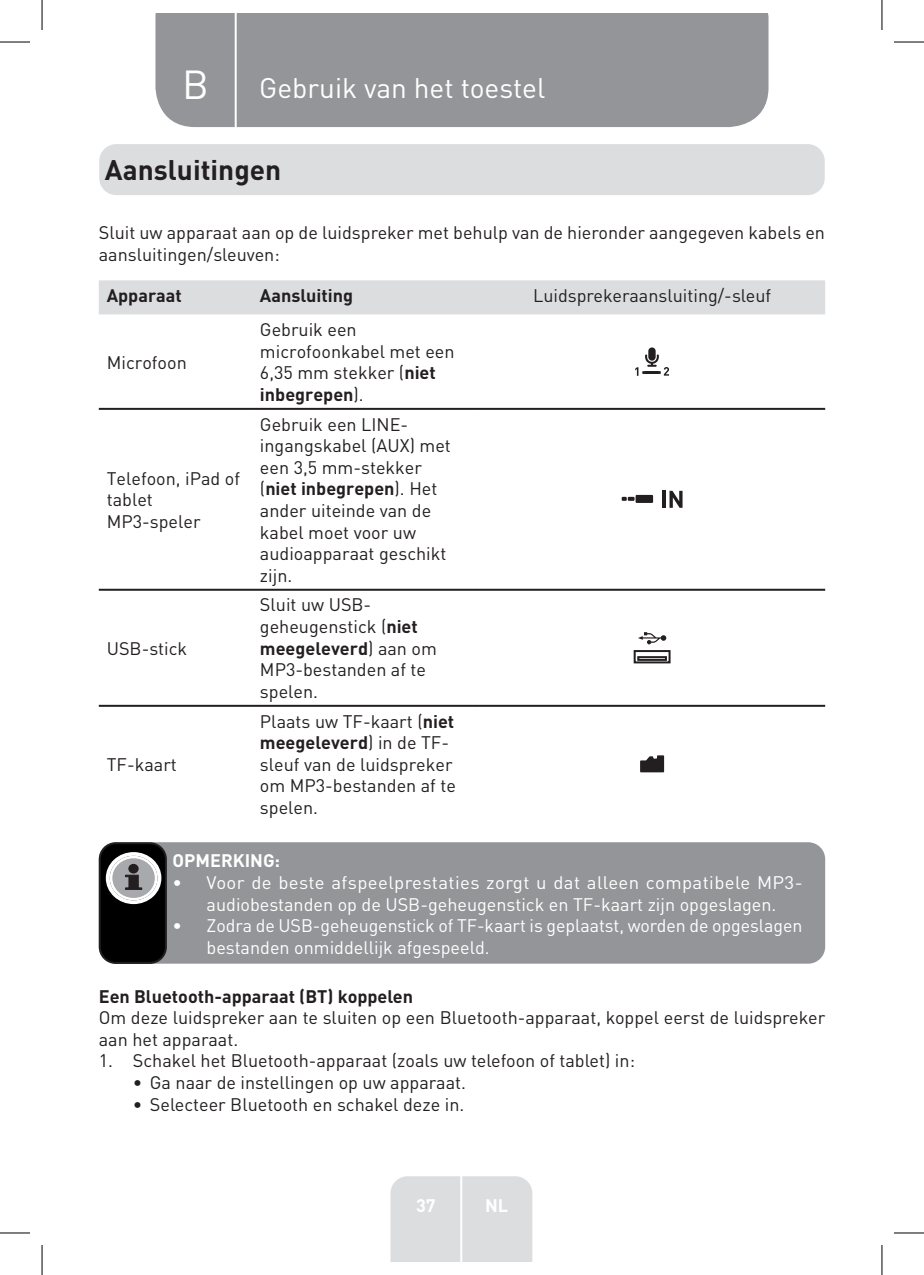
<style>
.page{position:relative;width:924px;height:1275px;background:#fff}
.page>*{position:absolute;margin:0;border:0;box-sizing:border-box;transform-origin:0 0}
.t1{font:40px "DIN Pro";color:#fff}
.TitreGauche__gabarit{font:28px "DIN Pro";color:#fff}
.Headline-01{font:700 28px "DIN Pro";color:#231f20}
.Left__Table{font:18px/21.6px "DIN Pro";color:#231f20}
.t2{font:18px/21.6px "DIN Pro";color:#fff;text-align:center}
.Body{font:18px/21.6px "DIN Pro";color:#231f20}
.Headline-02_SB{font:700 18px "DIN Pro";color:#231f20}
.Centre__Table{font:18px "DIN Pro";color:#231f20}
.White_Text{font:700 18px "DIN Pro";color:#fff}
.Headline__Table{font:700 18px "DIN Pro";color:#231f20}
.Left__Table-2{font:700 18px "DIN Pro";color:#231f20}
.s1{font-weight:700}
</style>
<div class="page">
<div style="left:155px;top:14px;width:613px;height:113px;background:#939598"></div>
<div style="left:390px;top:1176px;width:142px;height:85px;background:#dcdddf"></div>
<hr style="left:460px;top:1153px;width:2px;height:108px;background:#fff">
<hr style="left:234px;top:14px;width:2px;height:116px;background:#fff">
<div style="left:99px;top:144px;width:725px;height:51px;background:#dcdddf;border-radius:17px"></div>
<div style="left:99px;top:280px;width:725px;height:34px;background:#dcdddf"></div>
<hr style="left:99px;top:408px;width:153px;height:2px;background:#231f20">
<hr style="left:252px;top:408px;width:227px;height:2px;background:#231f20">
<hr style="left:479px;top:408px;width:345px;height:2px;background:#231f20">
<hr style="left:99px;top:589px;width:153px;height:2px;background:#231f20">
<hr style="left:252px;top:589px;width:227px;height:2px;background:#231f20">
<hr style="left:479px;top:589px;width:345px;height:2px;background:#231f20">
<hr style="left:99px;top:705px;width:153px;height:2px;background:#231f20">
<hr style="left:252px;top:705px;width:227px;height:2px;background:#231f20">
<hr style="left:479px;top:705px;width:345px;height:2px;background:#231f20">
<svg style="left:635px;top:347px;width:33px;height:29px"></svg>
<hr style="left:662px;top:491px;width:3px;height:17px;background:#231f20">
<svg style="left:669px;top:491px;width:13px;height:17px"></svg>
<div style="left:635px;top:495px;width:17px;height:8px;background:#231f20"></div>
<svg style="left:621px;top:497px;width:13px;height:4px"></svg>
<svg style="left:638px;top:632px;width:28px;height:12px"></svg>
<div style="left:633px;top:650px;width:37px;height:13px;border:2px solid #231f20"></div>
<div style="left:637px;top:656px;width:29px;height:5px;border:2px solid #231f20"></div>
<svg style="left:640px;top:755px;width:23px;height:17px"></svg>
<div style="left:99px;top:842px;width:725px;height:121px;background:#939598;border-radius:17px"></div>
<div style="left:100px;top:843px;width:66px;height:120px;background:#000;border-radius:16px"></div>
<div style="left:99px;top:842px;width:68px;height:122px;border:2px solid #231f20;border-radius:16px"></div>
<svg style="left:106px;top:852px;width:55px;height:52px"></svg>
<div style="left:128px;top:864px;width:11px;height:9px;background:#231f20;border-radius:50%"></div>
<hr style="left:0;top:42px;width:30px;height:1px;background:#000">
<hr style="left:893px;top:42px;width:30px;height:1px;background:#000">
<hr style="left:0;top:1232px;width:30px;height:1px;background:#000">
<hr style="left:893px;top:1232px;width:30px;height:1px;background:#000">
<hr style="left:42px;top:0;width:1px;height:30px;background:#000">
<hr style="left:42px;top:1245px;width:1px;height:30px;background:#000">
<hr style="left:881px;top:0;width:1px;height:30px;background:#000">
<hr style="left:881px;top:1245px;width:1px;height:30px;background:#000">
<p class="t1" style="left:182px;top:57px;width:28px">B</p>
<p class="TitreGauche__gabarit" style="left:259px;top:69px;width:287px">Gebruik van het toestel</p>
<p class="Headline-01" style="left:105px;top:151px;width:178px">Aansluitingen</p>
<p class="Body" style="left:99px;top:221px;width:727px">Sluit uw apparaat aan op de luidspreker met behulp van de hieronder aangegeven kabels en aansluitingen/sleuven:</p>
<p class="Left__Table-2" style="left:107px;top:283px;width:77px">Apparaat</p>
<p class="Headline__Table" style="left:260px;top:283px;width:95px">Aansluiting</p>
<p class="Centre__Table" style="left:533px;top:283px;width:239px">Luidsprekeraansluiting/-sleuf</p>
<p class="Left__Table" style="left:107px;top:350px;width:82px">Microfoon</p>
<p class="Left__Table" style="left:107px;top:466px;width:135px">Telefoon, iPad of tablet</p>
<p class="Left__Table" style="left:107px;top:510px;width:95px">MP3-speler</p>
<p class="Left__Table" style="left:107px;top:636px;width:82px">USB-stick</p>
<p class="Left__Table" style="left:260px;top:318px;width:196px">Gebruik een microfoonkabel met een<br>6,35 mm stekker (<span class="s1">niet inbegrepen</span>).</p>
<p class="Left__Table" style="left:260px;top:412px;width:192px">Gebruik een LINE&shy;ingangskabel (AUX) met een 3,5 mm-stekker (<span class="s1">niet inbegrepen</span>). Het ander uiteinde van de kabel moet voor uw audioapparaat geschikt zijn.</p>
<p class="Left__Table" style="left:260px;top:593px;width:178px">Sluit uw USB&shy;geheugenstick (<span class="s1">niet meegeleverd</span>) aan om<br>MP3-bestanden af te spelen.</p>
<p class="Left__Table" style="left:260px;top:709px;width:197px">Plaats uw TF-kaart (<span class="s1">niet meegeleverd</span>) in de TF&shy;sleuf van de luidspreker om MP3-bestanden af te spelen.</p>
<p class="White_Text" style="left:172px;top:848px;width:109px">OPMERKING:</p>
<p class="t2" style="left:172px;top:871px;width:631px">• Voor de beste afspeelprestaties zorgt u dat alleen compatibele MP3- audiobestanden op de USB-geheugenstick en TF-kaart zijn opgeslagen.</p>
<p class="t2" style="left:206px;top:914px;width:597px;text-align:left;text-indent:-34px">• Zodra de USB-geheugenstick of TF-kaart is geplaatst, worden de opgeslagen bestanden onmiddellijk afgespeeld.</p>
<p class="Headline-02_SB" style="left:99px;top:983px;width:316px">Een Bluetooth-apparaat (BT) koppelen</p>
<p class="Body" style="left:99px;top:1006px;width:727px">Om deze luidspreker aan te sluiten op een Bluetooth-apparaat, koppel eerst de luidspreker aan het apparaat.</p>
<p class="Left__Table" style="left:99px;top:1049px;width:537px">1. Schakel het Bluetooth-apparaat (zoals uw telefoon of tablet) in:</p>
<p class="Left__Table" style="left:133px;top:1071px;width:334px">• Ga naar de instellingen op uw apparaat.</p>
<p class="Left__Table" style="left:133px;top:1092px;width:333px">• Selecteer Bluetooth en schakel deze in.</p>
<p class="Left__Table" style="left:107px;top:752px;width:72px">TF-kaart</p>
<p class="White_Text" style="left:416px;top:1192px;width:21px">37</p>
<p class="White_Text" style="left:485px;top:1192px;width:25px">NL</p>
</div>
